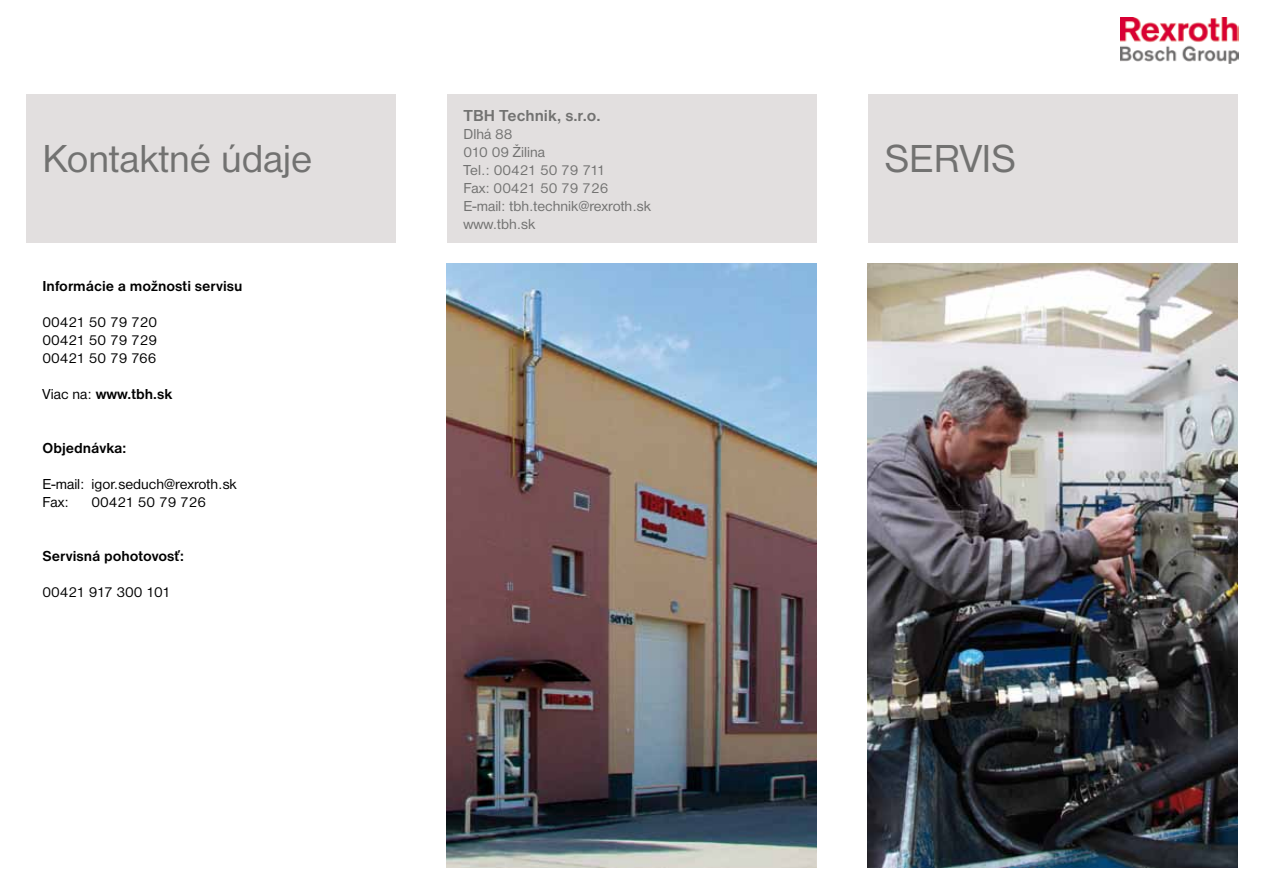
<style>
.page{position:relative;width:1263px;height:893px;background:#fff}
.page>*{position:absolute;margin:0;border:0;box-sizing:border-box;transform-origin:0 0}
.t1{font:40.5px "Nimbus Sans DOT";color:#727271}
.t2{font:700 16.5px "Nimbus Sans DOT";color:#727271}
.t3{font:15px/18px "Nimbus Sans DOT";color:#727271}
.t4{font:15px/18px "Nimbus Sans DOT";color:#000;text-align:justify}
.t5{font:700 15px "Nimbus Sans DOT";color:#000}
.t6{font:15px "Nimbus Sans DOT";letter-spacing:-.025em;color:#000}
.s1{font-weight:400}
</style>
<div class="page">
<img style="left:1120px;top:17px;width:118px;height:47px">
<div style="left:867px;top:94px;width:370px;height:149px;background:#e2dfdf"></div>
<div style="left:446px;top:94px;width:370px;height:149px;background:#e2dfdf"></div>
<div style="left:26px;top:94px;width:369px;height:149px;background:#e2dfdf"></div>
<img style="left:867px;top:264px;width:370px;height:603px">
<img style="left:446px;top:264px;width:370px;height:603px">
<p class="t2" style="left:463px;top:106px;width:139px">TBH Technik, s.r.o.</p>
<p class="t3" style="left:463px;top:125px;width:189px">Dlhá 88<br>010 09 Žilina<br>Tel.: 00421 50 79 711<br>Fax: 00421 50 79 726<br>E-mail: tbh.technik@rexroth.sk www.tbh.sk</p>
<h1 class="t1" style="left:43px;top:136px;width:271px">Kontaktné údaje</h1>
<h1 class="t1" style="left:884px;top:136px;width:133px">SERVIS</h1>
<p class="t5" style="left:43px;top:277px;width:201px">Informácie a možnosti servisu</p>
<p class="t4" style="left:43px;top:313px;width:116px">00421 50 79 720<br>00421 50 79 729<br>00421 50 79 766</p>
<p class="t5" style="left:43px;top:385px;width:131px"><span class="s1">Viac na:</span> www.tbh.sk</p>
<p class="t5" style="left:43px;top:439px;width:85px">Objednávka:</p>
<p class="t4" style="left:43px;top:475px;width:196px">E-mail: igor.seduch@rexroth.sk<br>Fax:</p>
<p class="t4" style="left:92px;top:493px;width:116px">00421 50 79 726</p>
<p class="t5" style="left:43px;top:547px;width:143px">Servisná pohotovosť:</p>
<p class="t6" style="left:43px;top:583px;width:130px">00421 917 300 101</p>
</div>
